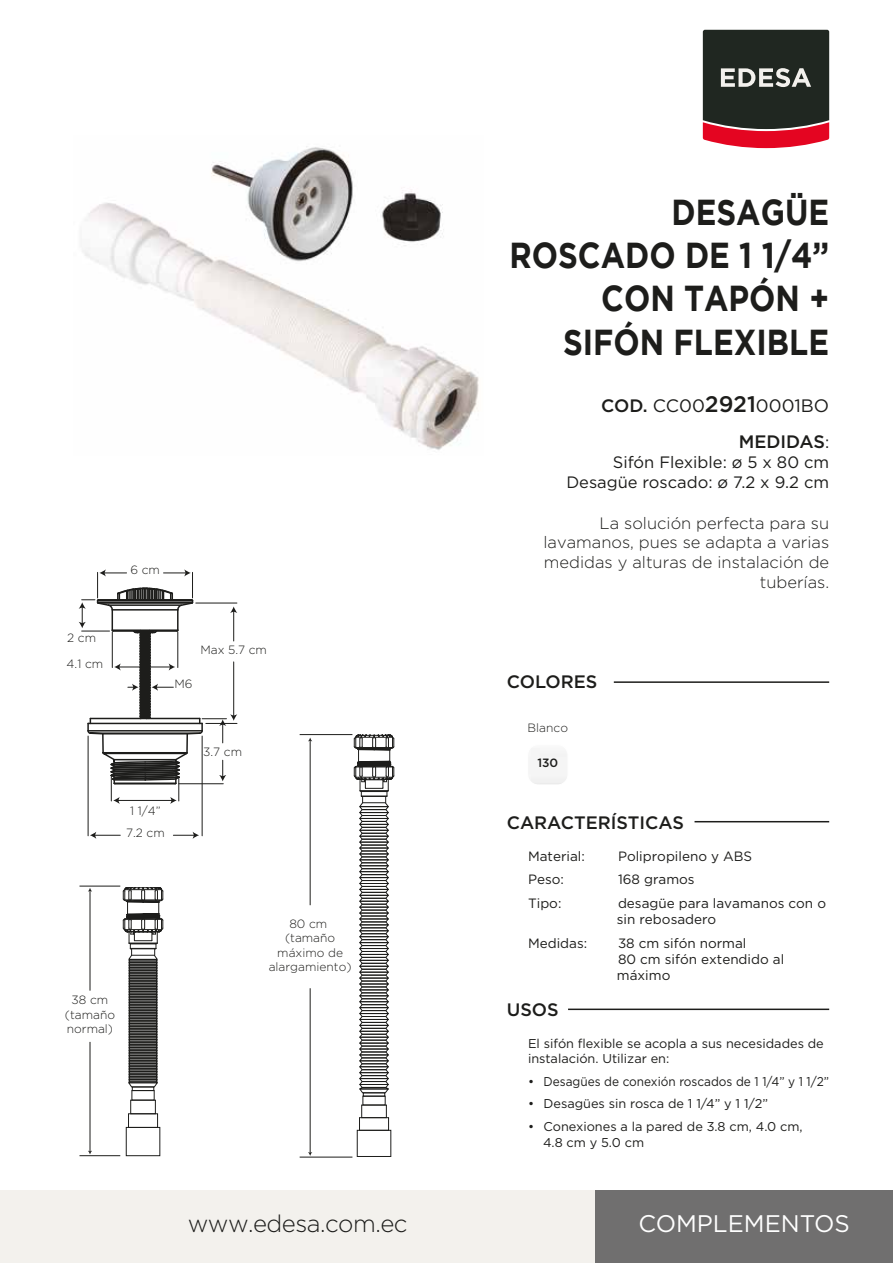
<style>
.page{position:relative;width:893px;height:1263px;background:#fff}
.page>*{position:absolute;margin:0;border:0;box-sizing:border-box;transform-origin:0 0}
.t1{font:700 36px/43.2px "Gotham";color:#1d1d1b;text-align:right;scale:.86 1}
.t2{font:300 24px "Gotham";letter-spacing:-.02em;color:#1d1d1b}
.t3{font:24px "Gotham";color:#fff}
.t4{font:500 18px/36.6px "Gotham";color:#1d1d1b;text-align:right}
.t5{font:300 16.5px/19.8px "Gotham";color:#1d1d1b;text-align:right}
.t6{font:16.5px/19.8px "Gotham";color:#1d1d1b;text-align:right}
.t7{font:13.5px/16.2px "Gotham";color:#1d1d1b}
.t8{font:12.75px/15.3px "Gotham";color:#1d1d1b}
.t9{font:300 12px/14.4px "Gotham";color:#1d1d1b;text-align:center}
.t10{font:500 12px "Gotham";color:#1d1d1b}
.s1{font-weight:400}
.s2{font-size:22.5px}
.s3{font-weight:400;font-size:16.5px}
</style>
<div class="page">
<hr style="left:694px;top:821px;width:135px;height:1px;background:#1d1d1b">
<div style="left:0;top:1191px;width:893px;height:72px;background:#f3f1ed"></div>
<div style="left:595px;top:1191px;width:298px;height:72px;background:#706f6f"></div>
<hr style="left:568px;top:1008px;width:261px;height:2px;background:#1d1d1b">
<hr style="left:614px;top:681px;width:215px;height:2px;background:#1d1d1b">
<svg style="left:703px;top:30px;width:126px;height:118px;background:#523736"></svg>
<img style="left:82px;top:146px;width:397px;height:304px">
<div style="left:527px;top:744px;width:41px;height:41px;border:1px solid #fff;border-radius:11px"></div>
<div style="left:130px;top:1100px;width:26px;height:14px;border:1px solid #1d1d1b"></div>
<div style="left:128px;top:1113px;width:30px;height:15px;border:1px solid #1d1d1b"></div>
<div style="left:126px;top:1127px;width:34px;height:29px;border:1px solid #1d1d1b"></div>
<div style="left:132px;top:1086px;width:22px;height:5px;border:1px solid #1d1d1b"></div>
<div style="left:362px;top:1096px;width:24px;height:9px;border:1px solid #1d1d1b"></div>
<div style="left:361px;top:1105px;width:26px;height:13px;border:1px solid #1d1d1b"></div>
<div style="left:359px;top:1117px;width:30px;height:14px;border:1px solid #1d1d1b"></div>
<div style="left:357px;top:1130px;width:34px;height:27px;border:1px solid #1d1d1b"></div>
<hr style="left:90px;top:1042px;width:1px;height:110px;background:#1d1d1b">
<svg style="left:88px;top:1150px;width:4px;height:4px"></svg>
<hr style="left:90px;top:890px;width:1px;height:101px;background:#1d1d1b">
<hr style="left:79px;top:886px;width:41px;height:1px;background:#1d1d1b">
<hr style="left:79px;top:1155px;width:41px;height:1px;background:#1d1d1b">
<hr style="left:310px;top:988px;width:1px;height:165px;background:#1d1d1b">
<svg style="left:308px;top:1152px;width:4px;height:4px"></svg>
<hr style="left:310px;top:740px;width:1px;height:165px;background:#1d1d1b">
<hr style="left:300px;top:734px;width:52px;height:1px;background:#1d1d1b">
<hr style="left:300px;top:1157px;width:52px;height:1px;background:#1d1d1b">
<svg style="left:353px;top:734px;width:42px;height:360px"></svg>
<svg style="left:122px;top:887px;width:42px;height:201px"></svg>
<svg style="left:90px;top:832px;width:30px;height:7px"></svg>
<hr style="left:202px;top:736px;width:1px;height:100px;background:#1d1d1b">
<hr style="left:88px;top:736px;width:1px;height:100px;background:#1d1d1b">
<svg style="left:173px;top:832px;width:26px;height:7px"></svg>
<svg style="left:79px;top:569px;width:158px;height:235px"></svg>
<p class="t9" style="left:67px;top:630px;width:30px">2 cm</p>
<p class="t9" style="left:67px;top:656px;width:38px">4.1 cm</p>
<p class="t9" style="left:130px;top:562px;width:31px">6 cm</p>
<p class="t9" style="left:200px;top:642px;width:68px">Max 5.7 cm</p>
<p class="t9" style="left:174px;top:676px;width:20px">M6</p>
<p class="t9" style="left:130px;top:804px;width:32px">1 1/4”</p>
<p class="t9" style="left:126px;top:825px;width:40px">7.2 cm</p>
<p class="t9" style="left:203px;top:744px;width:40px">3.7 cm</p>
<p class="t9" style="left:65px;top:992px;width:52px">38 cm (tamaño normal)</p>
<p class="t9" style="left:269px;top:916px;width:84px">80 cm (tamaño máximo de alargamiento)</p>
<h2 class="t2" style="left:188px;top:1208px;width:221px">www.edesa.com.ec</h2>
<h1 class="t1" style="left:509px;top:190px;width:373px">DESAGÜE<br>ROSCADO DE 1 1/4”<br>CON TAPÓN +<br>SIFÓN FLEXIBLE</h1>
<h3 class="t4" style="left:601px;top:387px;width:230px">COD. <span class="s1">CC00</span><span class="s2">2921</span><span class="s1">0001BO<br></span>MEDIDAS<span class="s3">:</span></h3>
<p class="t6" style="left:566px;top:452px;width:264px">Sifón Flexible: ø 5 x 80 cm<br>Desagüe roscado: ø 7.2 x 9.2 cm</p>
<p class="t5" style="left:544px;top:512px;width:287px">La solución perfecta para su lavamanos, pues se adapta a varias medidas y alturas de instalación de tuberías.</p>
<h3 class="t4" style="left:507px;top:663px;width:92px">COLORES</h3>
<p class="t9" style="left:528px;top:720px;width:42px">Blanco</p>
<p class="t10" style="left:537px;top:755px;width:22px">130</p>
<h3 class="t4" style="left:507px;top:804px;width:179px">CARACTERÍSTICAS</h3>
<p class="t7" style="left:528px;top:847px;width:58px">Material:</p>
<p class="t7" style="left:618px;top:847px;width:136px">Polipropileno y ABS</p>
<p class="t7" style="left:528px;top:871px;width:37px">Peso:</p>
<p class="t7" style="left:618px;top:871px;width:78px">168 gramos</p>
<p class="t7" style="left:528px;top:895px;width:35px">Tipo:</p>
<p class="t7" style="left:617px;top:895px;width:211px">desagüe para lavamanos con o sin rebosadero</p>
<p class="t7" style="left:528px;top:935px;width:61px">Medidas:</p>
<p class="t7" style="left:617px;top:935px;width:169px">38 cm sifón normal<br>80 cm sifón extendido al máximo</p>
<h3 class="t4" style="left:507px;top:991px;width:53px">USOS</h3>
<p class="t8" style="left:528px;top:1035px;width:297px">El sifón flexible se acopla a sus necesidades de instalación. Utilizar en:</p>
<p class="t8" style="left:528px;top:1073px;width:302px">• Desagües de conexión roscados de 1 1/4” y 1 1/2”</p>
<p class="t8" style="left:528px;top:1096px;width:242px">• Desagües sin rosca de 1 1/4” y 1 1/2”</p>
<p class="t8" style="left:543px;top:1119px;width:261px;text-indent:-15px">• Conexiones a la pared de 3.8 cm, 4.0 cm,<br>4.8 cm y 5.0 cm</p>
<h2 class="t3" style="left:638px;top:1208px;width:213px">COMPLEMENTOS</h2>
</div>
